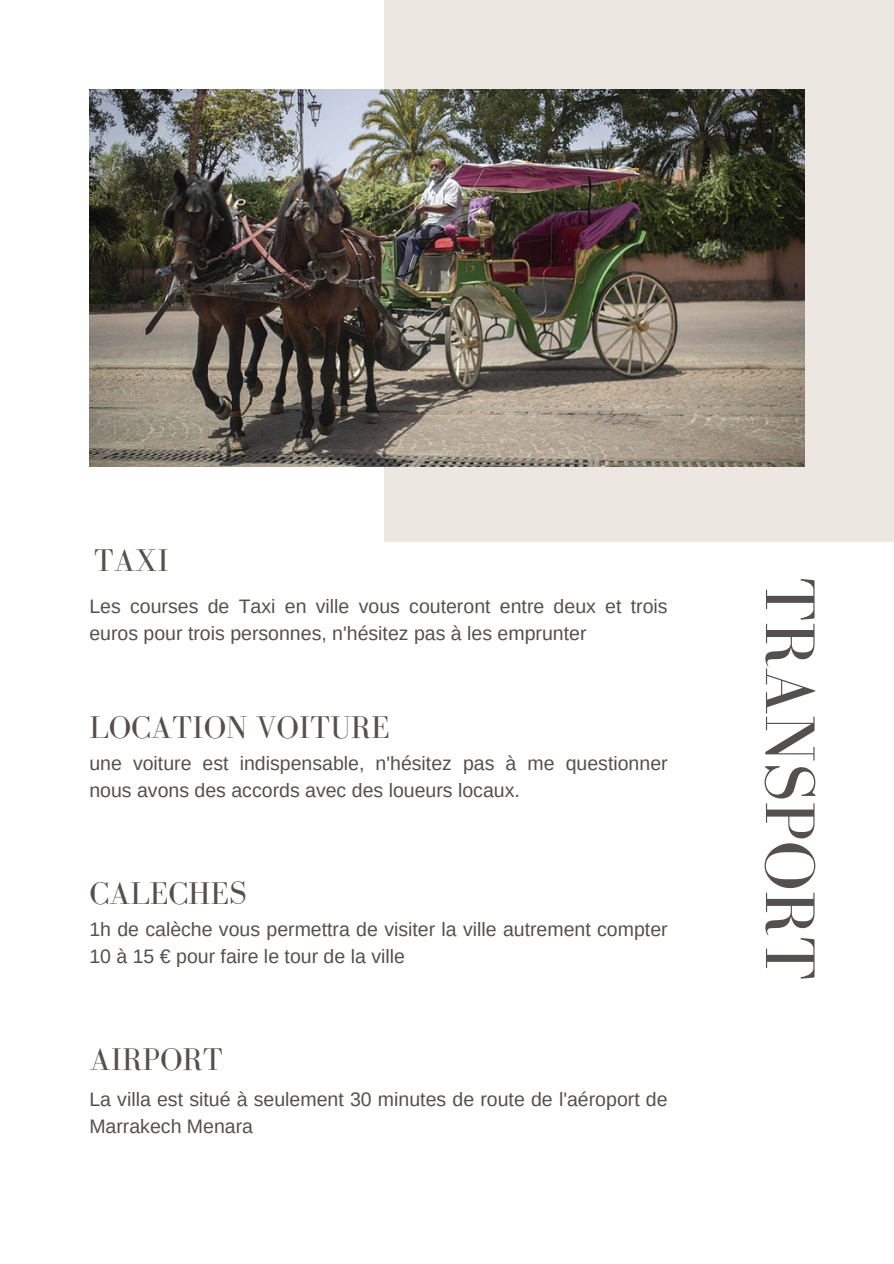
<style>
.page{position:relative;width:894px;height:1264px;background:#fff}
.page>*{position:absolute;margin:0;border:0;box-sizing:border-box;transform-origin:0 0}
.t1{font:72.3px "Bodoni FLF";color:#54504d}
.t2{font:32.25px "Bodoni FLF";color:#54504d}
.t3{font:19.5px/27px "Arimo";color:#54504d}
</style>
<div class="page">
<div style="left:384px;top:0;width:509px;height:542px;background:#ede7e2"></div>
<img style="left:89px;top:89px;width:715px;height:377px">
<h2 class="t2" style="left:94px;top:543px;width:76px">TAXI</h2>
<p class="t3" style="left:89px;top:592px;width:579px">Les courses de Taxi en ville vous couteront entre deux et trois euros pour trois personnes, n'hésitez pas à les emprunter</p>
<h2 class="t2" style="left:89px;top:709px;width:302px">LOCATION VOITURE</h2>
<p class="t3" style="left:89px;top:749px;width:579px">une voiture est indispensable, n'hésitez pas à me questionner nous avons des accords avec des loueurs locaux.</p>
<h2 class="t2" style="left:89px;top:875px;width:159px">CALECHES</h2>
<p class="t3" style="left:89px;top:915px;width:579px">1h de calèche vous permettra de visiter la ville autrement compter<br>10 à 15 € pour faire le tour de la ville</p>
<h2 class="t2" style="left:89px;top:1041px;width:135px">AIRPORT</h2>
<p class="t3" style="left:89px;top:1085px;width:579px">La villa est situé à seulement 30 minutes de route de l'aéroport de<br>Marrakech Menara</p>
<h1 class="t1" style="left:828px;top:576px;width:405px;rotate:90deg">TRANSPORT</h1>
</div>
